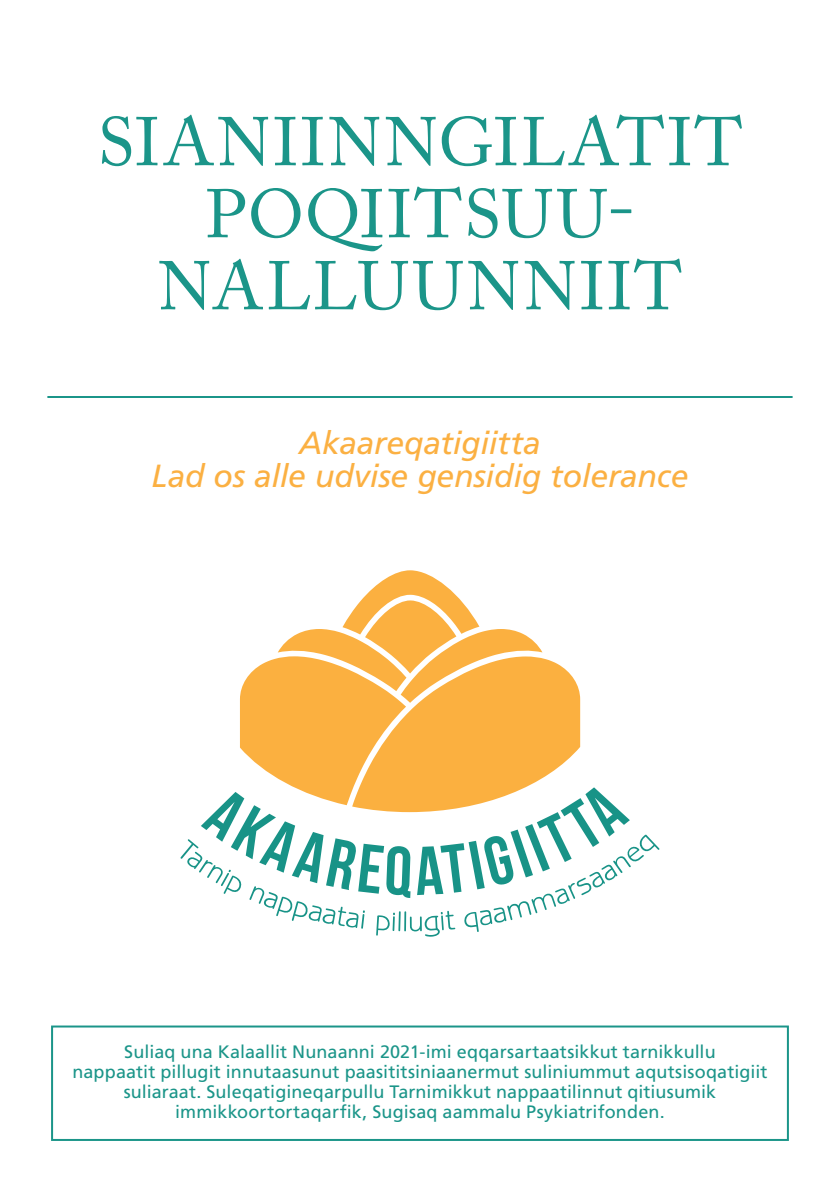
<style>
.page{position:relative;width:840px;height:1191px;background:#fff}
.page>*{position:absolute;margin:0;border:0;box-sizing:border-box;transform-origin:0 0}
.Forside_H1{font:68px/72px "Adobe Caslon Pro";letter-spacing:.03em;color:#1b9589;text-align:center}
.t1{font:italic 32px "Frutiger LT Std";letter-spacing:-.01em;color:#fbb042}
.tabel{font:18px/20px "Frutiger LT Std";letter-spacing:.005em;color:#1b9589;text-align:center}
</style>
<div class="page">
<svg style="left:180px;top:570px;width:479px;height:366px"></svg>
<div style="left:51px;top:1025px;width:737px;height:116px;border:2px solid #1b9589"></div>
<hr style="left:47px;top:396px;width:745px;height:2px;background:#1b9589">
<p class="Forside_H1" style="left:97px;top:106px;width:646px">SIANIINNGILATIT<br>POQIITSUU-<br>NALLUUNNIIT</p>
<p class="t1" style="left:299px;top:425px;width:243px">Akaareqatigiitta</p>
<p class="t1" style="left:151px;top:457px;width:538px">Lad os alle udvise gensidig tolerance</p>
<p class="tabel" style="left:72px;top:1041px;width:696px">Suliaq una Kalaallit Nunaanni 2021-imi eqqarsartaatsikkut tarnikkullu<br>nappaatit pillugit innutaasunut paasititsiniaanermut suliniummut aqutsisoqatigiit suliaraat. Suleqatigineqarpullu Tarnimikkut nappaatilinnut qitiusumik immikkoortortaqarfik, Sugisaq aammalu Psykiatrifonden.</p>
</div>
